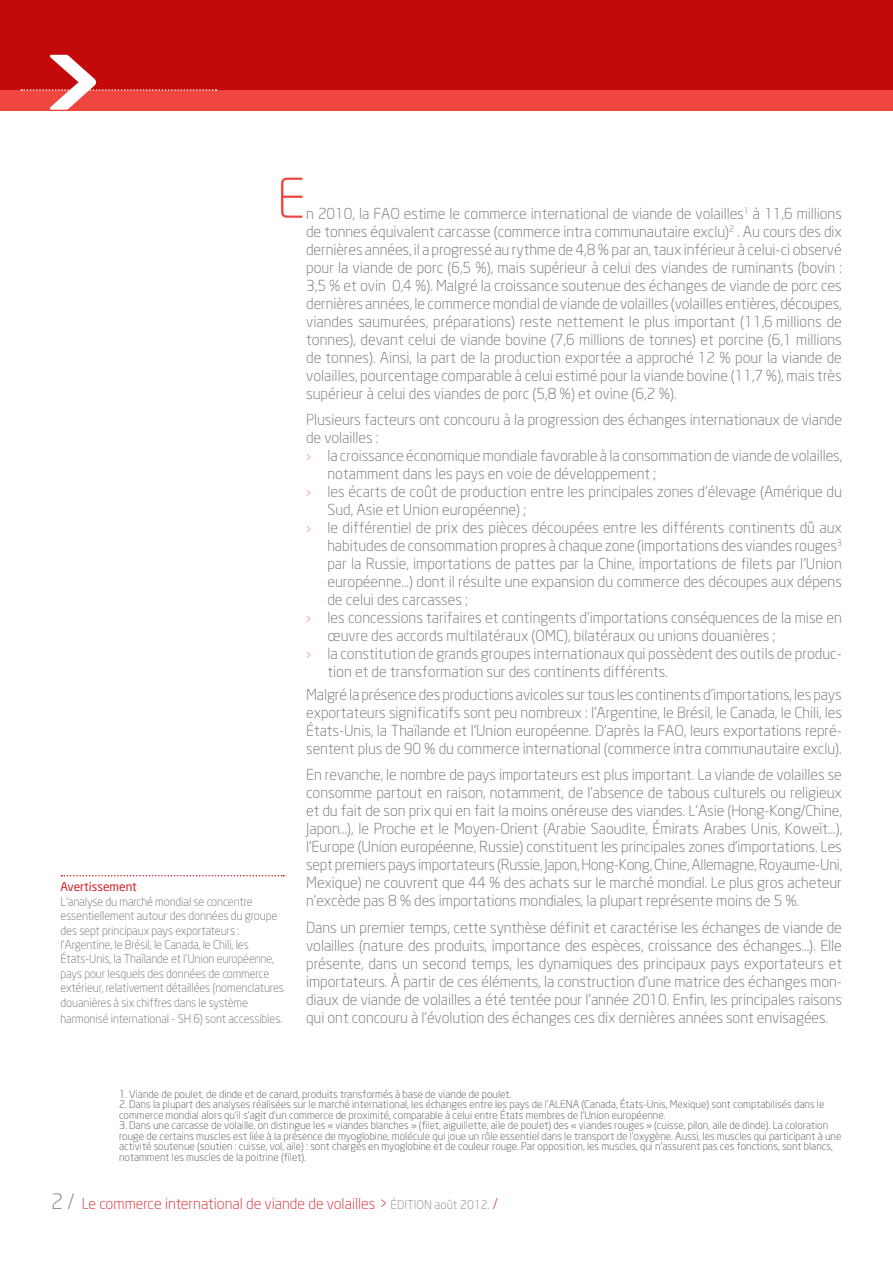
<style>
.page{position:relative;width:893px;height:1263px;background:#fff}
.page>*{position:absolute;margin:0;border:0;box-sizing:border-box;transform-origin:0 0}
.t1{font:700 108px "Neo Sans";color:#fff}
.TEXTE{font:300 54px "Neo Sans";color:#ef4640}
.TEXTE-2{font:300 15px/18px "Neo Sans";letter-spacing:-.005em;color:#6c6d70;text-align:justify}
.para{font:300 15px/18px "Neo Sans";color:#6c6d70}
.t2{font:300 15px "Neo Sans";color:#d1232a}
.avertissement{font:300 12px/14.4px "Neo Sans";letter-spacing:-.01em;color:#6c6d70;scale:.96 1}
.Note_de_bas_de_page{font:300 10.5px/10.5px "Neo Sans";color:#4b4c4d}
.s1{color:#f4816c}
.s2{font-weight:400;color:#d1232a}
.s3{font-size:21px;color:#808285}
.s4{font-size:12px;color:#808285}
</style>
<div class="page">
<svg style="left:0;top:0;width:893px;height:111px;background:#cb1414"></svg>
<svg style="left:21px;top:89px;width:195px;height:2px"></svg>
<svg style="left:61px;top:875px;width:223px;height:1px"></svg>
<h1 class="t1" style="left:38px;top:15px;width:71px">&gt;</h1>
<p class="TEXTE" style="left:277px;top:166px;width:30px">E</p>
<p class="TEXTE-2" style="left:306px;top:204px;width:537px">n 2010, la FAO estime le commerce international de viande de volailles<sup>1</sup> à 11,6 millions de tonnes équivalent carcasse (commerce intra communautaire exclu)<sup>2</sup> . Au cours des dix dernières années, il a progressé au rythme de 4,8 % par an, taux inférieur à celui-ci observé pour la viande de porc (6,5 %), mais supérieur à celui des viandes de ruminants (bovin :<br>3,5 % et ovin 0,4 %). Malgré la croissance soutenue des échanges de viande de porc ces dernières années, le commerce mondial de viande de volailles (volailles entières, découpes, viandes saumurées, préparations) reste nettement le plus important (11,6 millions de tonnes), devant celui de viande bovine (7,6 millions de tonnes) et porcine (6,1 millions de tonnes). Ainsi, la part de la production exportée a approché 12 % pour la viande de volailles, pourcentage comparable à celui estimé pour la viande bovine (11,7 %), mais très supérieur à celui des viandes de porc (5,8 %) et ovine (6,2 %).</p>
<p class="TEXTE-2" style="left:306px;top:411px;width:537px">Plusieurs facteurs ont concouru à la progression des échanges internationaux de viande de volailles :</p>
<p class="para" style="left:327px;top:447px;width:516px;text-indent:-21px"><span class="s1">›</span> la croissance économique mondiale favorable à la consommation de viande de volailles, notamment dans les pays en voie de développement ;</p>
<p class="para" style="left:327px;top:483px;width:516px;text-indent:-21px"><span class="s1">›</span> les écarts de coût de production entre les principales zones d’élevage (Amérique du<br>Sud, Asie et Union européenne) ;</p>
<p class="para" style="left:327px;top:519px;width:516px;text-align:justify;text-indent:-21px"><span class="s1">›</span> le différentiel de prix des pièces découpées entre les différents continents dû aux habitudes de consommation propres à chaque zone (importations des viandes rouges<sup>3 </sup>par la Russie, importations de pattes par la Chine, importations de filets par l’Union européenne…) dont il résulte une expansion du commerce des découpes aux dépens de celui des carcasses ;</p>
<p class="para" style="left:327px;top:609px;width:516px;text-indent:-21px"><span class="s1">›</span> les concessions tarifaires et contingents d'importations conséquences de la mise en œuvre des accords multilatéraux (OMC), bilatéraux ou unions douanières ;</p>
<p class="para" style="left:327px;top:645px;width:516px;text-indent:-21px"><span class="s1">›</span> la constitution de grands groupes internationaux qui possèdent des outils de produc&shy;tion et de transformation sur des continents différents.</p>
<p class="TEXTE-2" style="left:306px;top:685px;width:537px">Malgré la présence des productions avicoles sur tous les continents d'importations, les pays exportateurs significatifs sont peu nombreux : l’Argentine, le Brésil, le Canada, le Chili, les États-Unis, la Thaïlande et l’Union européenne. D’après la FAO, leurs exportations repré&shy;sentent plus de 90 % du commerce international (commerce intra communautaire exclu).</p>
<p class="TEXTE-2" style="left:306px;top:765px;width:538px">En revanche, le nombre de pays importateurs est plus important. La viande de volailles se consomme partout en raison, notamment, de l’absence de tabous culturels ou religieux et du fait de son prix qui en fait la moins onéreuse des viandes. L’Asie (Hong-Kong/Chine, Japon…), le Proche et le Moyen-Orient (Arabie Saoudite, Émirats Arabes Unis, Koweït…), l’Europe (Union européenne, Russie) constituent les principales zones d’importations. Les sept premiers pays importateurs (Russie, Japon, Hong-Kong, Chine, Allemagne, Royaume-Uni, Mexique) ne couvrent que 44 % des achats sur le marché mondial. Le plus gros acheteur n’excède pas 8 % des importations mondiales, la plupart représente moins de 5 %.</p>
<p class="TEXTE-2" style="left:306px;top:918px;width:537px">Dans un premier temps, cette synthèse définit et caractérise les échanges de viande de volailles (nature des produits, importance des espèces, croissance des échanges…). Elle présente, dans un second temps, les dynamiques des principaux pays exportateurs et importateurs. À partir de ces éléments, la construction d’une matrice des échanges mon&shy;diaux de viande de volailles a été tentée pour l’année 2010. Enfin, les principales raisons qui ont concouru à l’évolution des échanges ces dix dernières années sont envisagées.</p>
<p class="avertissement" style="left:61px;top:880px;width:234px"><span class="s2">Avertissement<br></span>L’analyse du marché mondial se concentre essentiellement autour des données du groupe des sept principaux pays exportateurs : l’Argentine, le Brésil, le Canada, le Chili, les États-Unis, la Thaïlande et l’Union européenne, pays pour lesquels des données de commerce extérieur, relativement détaillées (nomenclatures douanières à six chiffres dans le système</p>
<p class="avertissement" style="left:61px;top:1011px;width:232px">harmonisé international - SH 6) sont accessibles.</p>
<p class="Note_de_bas_de_page" style="left:119px;top:1089px;width:394px">1. Viande de poulet, de dinde et de canard, produits transformés à base de viande de poulet.</p>
<p class="Note_de_bas_de_page" style="left:119px;top:1099px;width:707px">2. Dans la plupart des analyses réalisées sur le marché international, les échanges entre les pays de l’ALENA (Canada, États-Unis, Mexique) sont comptabilisés dans le commerce mondial alors qu’il s’agit d’un commerce de proximité, comparable à celui entre États membres de l’Union européenne.</p>
<p class="Note_de_bas_de_page" style="left:119px;top:1120px;width:724px">3. Dans une carcasse de volaille, on distingue les « viandes blanches » (filet, aiguillette, aile de poulet) des « viandes rouges » (cuisse, pilon, aile de dinde). La coloration rouge de certains muscles est liée à la présence de myoglobine, molécule qui joue un rôle essentiel dans le transport de l’oxygène. Aussi, les muscles qui participant à une activité soutenue (soutien : cuisse, vol, aile) : sont chargés en myoglobine et de couleur rouge. Par opposition, les muscles, qui n’assurent pas ces fonctions, sont blancs, notamment les muscles de la poitrine (filet).</p>
<p class="t2" style="left:51px;top:1194px;width:448px"><span class="s3">2 /</span> Le commerce international de viande de volailles &gt; <span class="s4">ÉDITION août 2012.</span> /</p>
</div>
